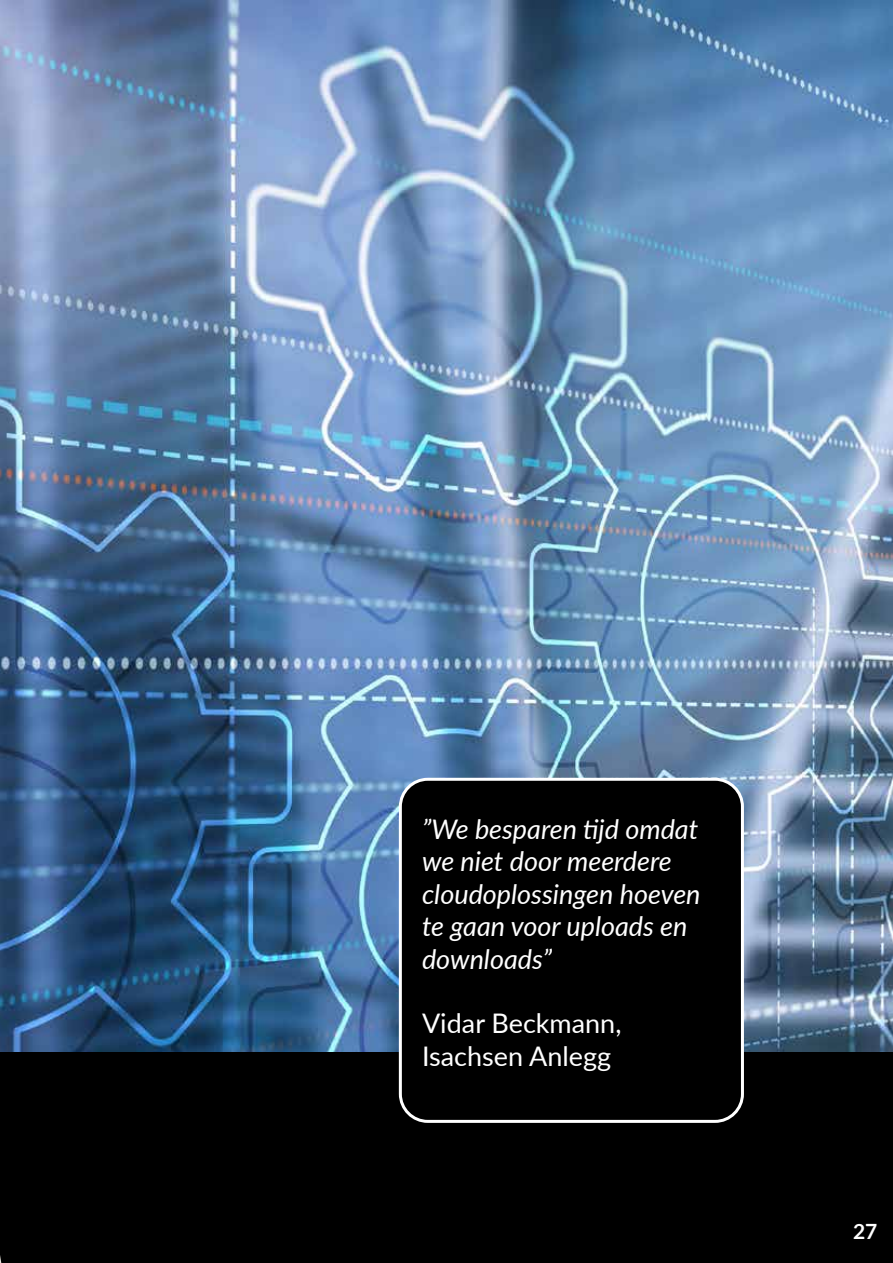
<style>
.page{position:relative;width:893px;height:1263px;background:#fff}
.page>*{position:absolute;margin:0;border:0;box-sizing:border-box;transform-origin:0 0}
.t1{font:italic 27px/32.4px "Lato";color:#fff}
.t2{font:27px/32.4px "Lato";color:#fff}
.t3{font:700 21px "Lato";color:#fff}
</style>
<div class="page">
<img style="left:0;top:0;width:893px;height:1053px">
<div style="left:0;top:1053px;width:893px;height:210px;background:#000"></div>
<div style="left:400px;top:779px;width:342px;height:342px;background:#000;border-radius:27px"></div>
<div style="left:399px;top:778px;width:345px;height:345px;border:3px solid #fff;border-radius:27px"></div>
<p class="t1" style="left:422px;top:812px;width:280px">”We besparen tijd omdat we niet door meerdere cloudoplossingen hoeven te gaan voor uploads en downloads”</p>
<p class="t2" style="left:422px;top:1006px;width:201px">Vidar Beckmann,<br>Isachsen Anlegg</p>
<p class="t3" style="left:853px;top:1216px;width:26px">27</p>
</div>
